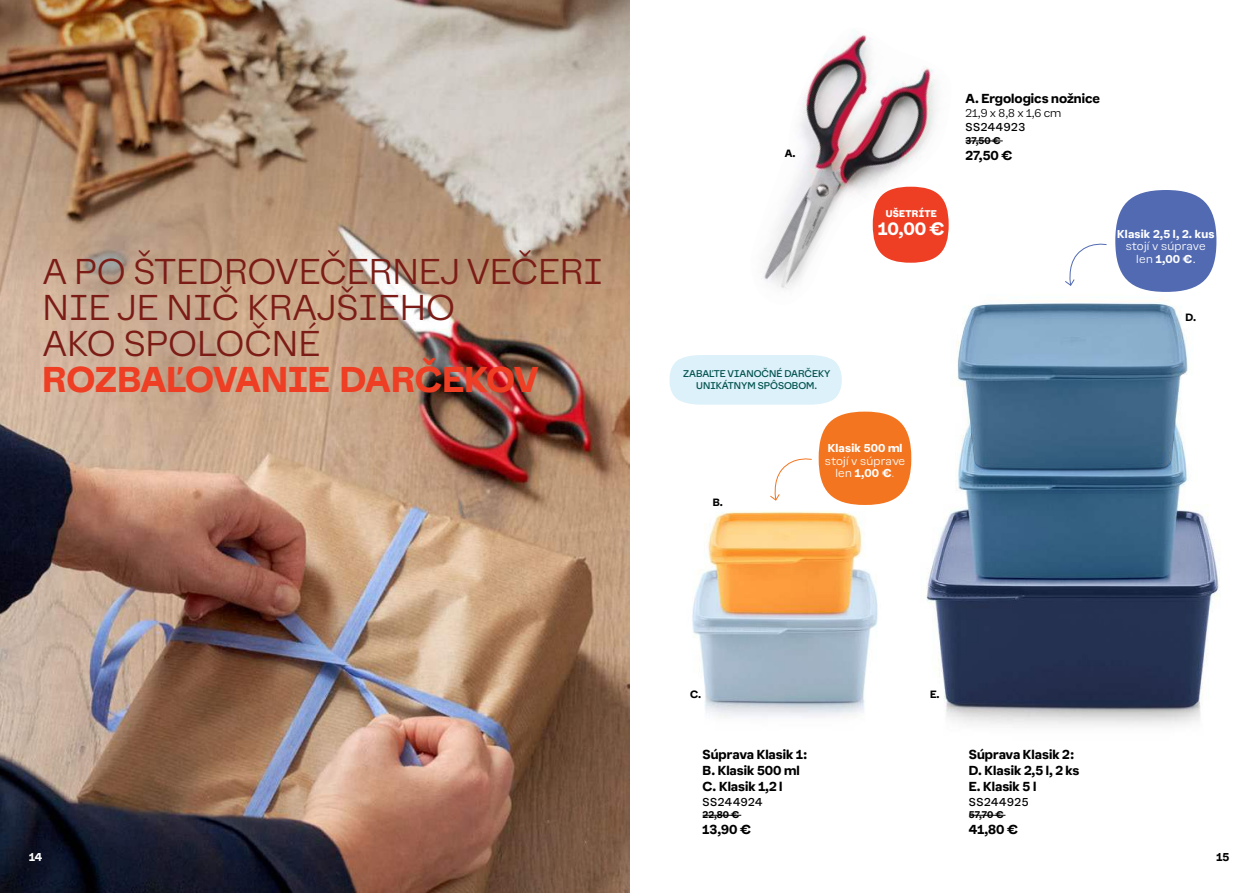
<style>
.page{position:relative;width:1259px;height:893px;background:#fff}
.page>*{position:absolute;margin:0;border:0;box-sizing:border-box;transform-origin:0 0}
.t1{font:300 33px/36px "Earl Sans";color:#7b1c16}
.t2{font:700 33px "Earl Sans";letter-spacing:-.005em;color:#ee3e23}
.t3{font:700 16.5px "Earl Sans";color:#fff}
.t4{font:700 12px/16px "Earl Sans";color:#000}
.t5{font:300 10.5px/12.6px "Earl Sans";letter-spacing:.015em;color:#fff;text-align:center}
.t6{font:700 10.5px "Earl Sans";letter-spacing:.02em;color:#fff}
.t7{font:10.5px "Earl Sans";letter-spacing:.055em;color:#000}
.t8{font:300 10.5px "Earl Sans";color:#000}
.t9{font:700 10.5px "Earl Sans";color:#000}
.t10{font:700 9.75px "Earl Sans";color:#000}
.t11{font:9px/12px "Earl Sans";color:#02524f;text-align:center}
.t12{font:700 9px "Earl Sans";color:#000}
.t13{font:900 9px "Earl Sans";letter-spacing:.02em;color:#fff}
.s1{font-weight:700}
</style>
<div class="page">
<img style="left:692px;top:411px;width:207px;height:307px">
<img style="left:926px;top:494px;width:294px;height:232px">
<img style="left:0;top:0;width:629px;height:893px">
<hr style="left:965px;top:141px;width:37px;height:1px;background:#000">
<hr style="left:702px;top:815px;width:39px;height:1px;background:#000">
<hr style="left:969px;top:815px;width:36px;height:1px;background:#000">
<img style="left:763px;top:30px;width:186px;height:259px">
<svg style="left:770px;top:456px;width:42px;height:45px"></svg>
<svg style="left:1069px;top:243px;width:38px;height:30px"></svg>
<div style="left:818px;top:412px;width:93px;height:93px;background:#f37520;border-radius:50%"></div>
<div style="left:1115px;top:190px;width:101px;height:102px;background:#526ab2;border-radius:50%"></div>
<div style="left:872px;top:187px;width:76px;height:76px;background:#ee3e23;border-radius:50%"></div>
<svg style="left:669px;top:355px;width:173px;height:50px;background:#def1f9"></svg>
<img style="left:893px;top:273px;width:317px;height:221px">
<img style="left:958px;top:304px;width:228px;height:165px">
<h1 class="t1" style="left:43px;top:252px;width:562px">A PO ŠTEDROVEČERNEJ VEČERI<br>NIE JE NIČ KRAJŠIEHO<br>AKO SPOLOČNÉ</h1>
<h1 class="t2" style="left:43px;top:356px;width:498px">ROZBAĽOVANIE DARČEKOV</h1>
<p class="t6" style="left:29px;top:849px;width:15px">14</p>
<p class="t10" style="left:785px;top:147px;width:12px">A.</p>
<p class="t13" style="left:886px;top:209px;width:52px">UŠETRÍTE</p>
<h2 class="t3" style="left:878px;top:217px;width:68px">10,00 €</h2>
<p class="t11" style="left:683px;top:367px;width:149px">ZABAĽTE VIANOČNÉ DARČEKY<br>UNIKÁTNYM SPÔSOBOM.</p>
<p class="t10" style="left:713px;top:496px;width:12px">B.</p>
<p class="t6" style="left:827px;top:441px;width:76px">Klasik 500 ml</p>
<p class="t5" style="left:825px;top:454px;width:82px">stojí v súprave len <span class="s1">1,00 €</span>.</p>
<p class="t4" style="left:965px;top:90px;width:136px">A. Ergologics nožnice</p>
<p class="t8" style="left:965px;top:106px;width:97px">21,9 x 8,8 x 1,6 cm</p>
<p class="t7" style="left:965px;top:121px;width:61px">SS244923</p>
<p class="t12" style="left:965px;top:134px;width:37px">37,50 €</p>
<p class="t4" style="left:965px;top:147px;width:48px">27,50 €</p>
<p class="t6" style="left:1117px;top:226px;width:99px">Klasik 2,5 l, 2. kus</p>
<p class="t5" style="left:1125px;top:240px;width:82px">stojí v súprave len <span class="s1">1,00 €</span>.</p>
<p class="t10" style="left:1185px;top:310px;width:12px">D.</p>
<p class="t10" style="left:690px;top:688px;width:13px">C.</p>
<p class="t10" style="left:930px;top:688px;width:11px">E.</p>
<p class="t4" style="left:702px;top:746px;width:107px">Súprava Klasik 1:<br>B. Klasik 500 ml<br>C. Klasik 1,2 l</p>
<p class="t7" style="left:702px;top:795px;width:61px">SS244924</p>
<p class="t12" style="left:702px;top:809px;width:38px">22,80 €</p>
<p class="t4" style="left:702px;top:821px;width:50px">13,90 €</p>
<p class="t4" style="left:969px;top:746px;width:112px">Súprava Klasik 2:<br>D. Klasik 2,5 l, 2 ks<br>E. Klasik 5 l</p>
<p class="t7" style="left:969px;top:795px;width:61px">SS244925</p>
<p class="t12" style="left:969px;top:809px;width:36px">57,70 €</p>
<p class="t4" style="left:969px;top:821px;width:51px">41,80 €</p>
<p class="t9" style="left:1216px;top:849px;width:14px">15</p>
</div>
